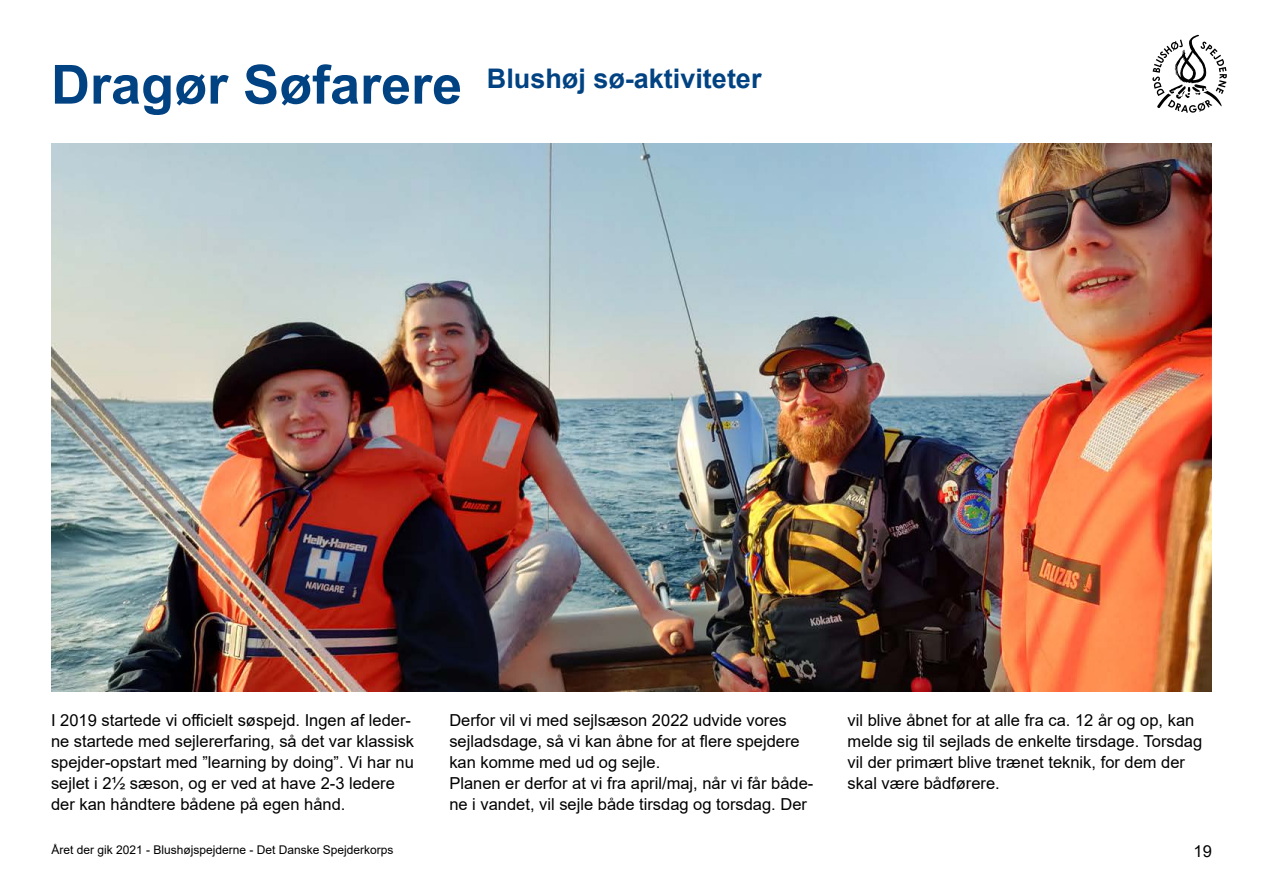
<style>
.page{position:relative;width:1263px;height:893px;background:#fff}
.page>*{position:absolute;margin:0;border:0;box-sizing:border-box;transform-origin:0 0}
.t1{font:700 27px "Arial";color:#004282}
.t2{font:16.5px/21px "Arial";color:#000}
.t3{font:12px "Arial";color:#000}
.s1{font-size:54px}
</style>
<div class="page">
<svg style="left:1152px;top:35px;width:75px;height:78px"></svg>
<img style="left:51px;top:144px;width:1161px;height:548px">
<h1 class="t1" style="left:51px;top:60px;width:712px"><span class="s1">Dragør Søfarere</span> Blushøj sø-aktiviteter</h1>
<p class="t2" style="left:51px;top:710px;width:365px">I 2019 startede vi officielt søspejd. Ingen af leder&shy;ne startede med sejlererfaring, så det var klassisk spejder-opstart med ”learning by doing”. Vi har nu sejlet i 2½ sæson, og er ved at have 2-3 ledere der kan håndtere bådene på egen hånd.</p>
<p class="t2" style="left:449px;top:710px;width:366px">Derfor vil vi med sejlsæson 2022 udvide vores sejladsdage, så vi kan åbne for at flere spejdere kan komme med ud og sejle.<br>Planen er derfor at vi fra april/maj, når vi får både&shy;ne i vandet, vil sejle både tirsdag og torsdag. Der</p>
<p class="t2" style="left:848px;top:710px;width:356px">vil blive åbnet for at alle fra ca. 12 år og op, kan melde sig til sejlads de enkelte tirsdage. Torsdag vil der primært blive trænet teknik, for dem der skal være bådførere.</p>
<p class="t3" style="left:51px;top:842px;width:344px">Året der gik 2021 - Blushøjspejderne - Det Danske Spejderkorps</p>
<p class="t2" style="left:1193px;top:840px;width:20px">19</p>
</div>
